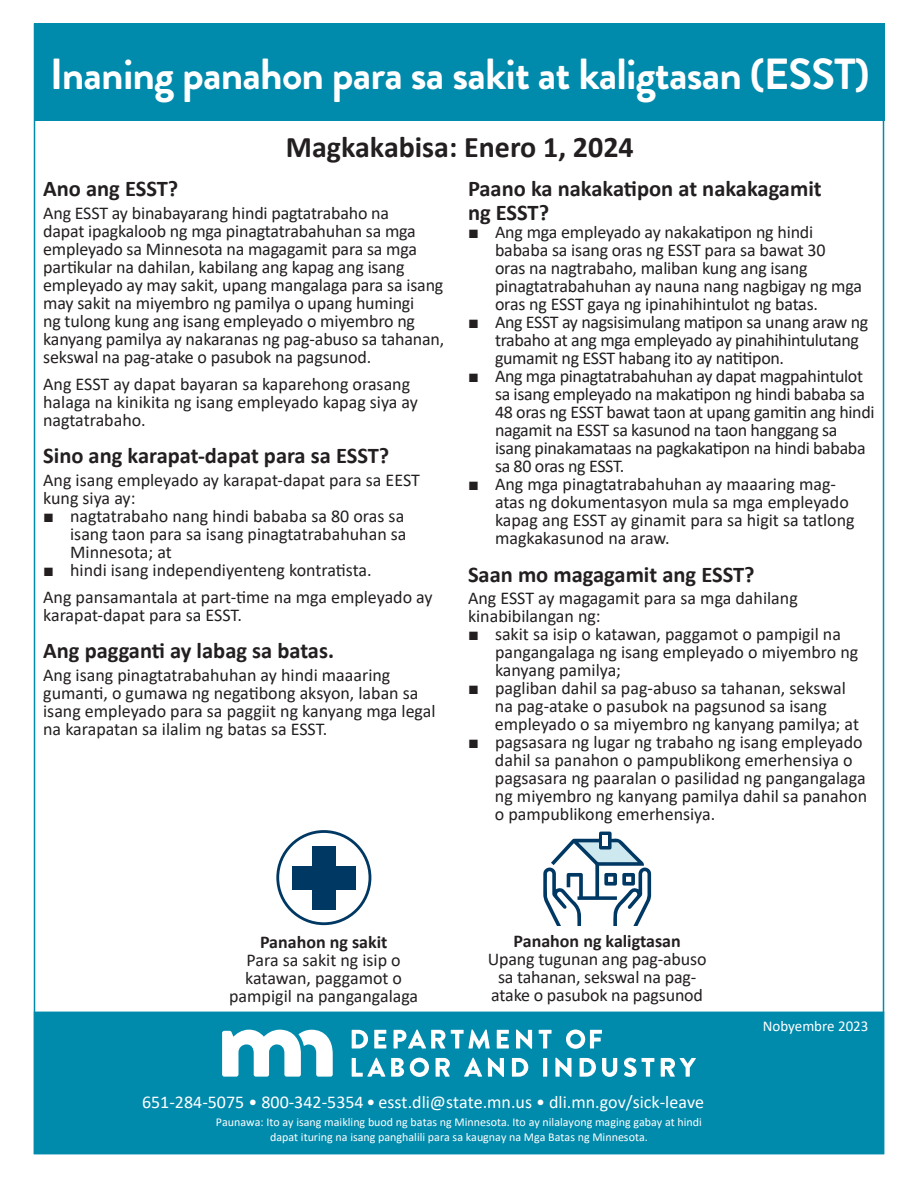
<style>
.page{position:relative;width:918px;height:1188px;background:#fff}
.page>*{position:absolute;margin:0;border:0;box-sizing:border-box;transform-origin:0 0}
.t1{font:700 43.5px "Brandon Grotesque";letter-spacing:-.02em;color:#fff}
.t2{font:700 30px "Calibri";color:#231f20}
.t3{font:700 22.5px/24px "Calibri";color:#231f20}
.t4{font:18px/18px "Calibri";letter-spacing:-.01em;color:#231f20}
.t5{font:18px "Calibri";color:#fff}
.t6{font:700 18px "Calibri";color:#231f20}
.t7{font:15px "Calibri";color:#fff}
.t8{font:12px/15px "Calibri";color:#fff;text-align:center}
.s1{font-family:"Arial"}
</style>
<div class="page">
<div style="left:34px;top:1012px;width:850px;height:142px;background:#008aac"></div>
<div style="left:34px;top:23px;width:850px;height:98px;background:#008aac"></div>
<svg style="left:222px;top:1030px;width:111px;height:47px"></svg>
<svg style="left:352px;top:1030px;width:16px;height:19px"></svg>
<svg style="left:374px;top:1030px;width:12px;height:19px"></svg>
<svg style="left:394px;top:1030px;width:51px;height:19px"></svg>
<svg style="left:451px;top:1030px;width:39px;height:19px"></svg>
<svg style="left:497px;top:1030px;width:12px;height:19px"></svg>
<svg style="left:516px;top:1030px;width:16px;height:19px"></svg>
<svg style="left:539px;top:1030px;width:13px;height:19px"></svg>
<svg style="left:566px;top:1030px;width:36px;height:19px"></svg>
<svg style="left:352px;top:1058px;width:33px;height:19px"></svg>
<svg style="left:391px;top:1058px;width:13px;height:19px"></svg>
<svg style="left:410px;top:1058px;width:19px;height:19px"></svg>
<svg style="left:436px;top:1058px;width:14px;height:19px"></svg>
<svg style="left:464px;top:1058px;width:18px;height:19px"></svg>
<svg style="left:488px;top:1058px;width:16px;height:19px"></svg>
<svg style="left:512px;top:1058px;width:16px;height:19px"></svg>
<hr style="left:543px;top:1058px;width:4px;height:19px;background:#fff">
<svg style="left:555px;top:1058px;width:17px;height:19px"></svg>
<svg style="left:580px;top:1058px;width:16px;height:19px"></svg>
<svg style="left:602px;top:1058px;width:15px;height:19px"></svg>
<svg style="left:624px;top:1058px;width:30px;height:19px"></svg>
<svg style="left:661px;top:1058px;width:35px;height:19px"></svg>
<svg style="left:543px;top:832px;width:108px;height:94px"></svg>
<div style="left:603px;top:835px;width:5px;height:11px;background:#fff"></div>
<div style="left:312px;top:846px;width:24px;height:63px;background:#003864"></div>
<div style="left:292px;top:866px;width:64px;height:23px;background:#003864"></div>
<div style="left:276px;top:830px;width:95px;height:95px;border:3px solid #003864;border-radius:50%"></div>
<h1 class="t1" style="left:50px;top:43px;width:822px">Inaning panahon para sa sakit at kaligtasan (ESST)</h1>
<h2 class="t2" style="left:286px;top:126px;width:349px">Magkakabisa: Enero 1, 2024</h2>
<p class="t3" style="left:43px;top:176px;width:137px">Ano ang ESST?</p>
<p class="t4" style="left:43px;top:203px;width:403px">Ang ESST ay binabayarang hindi pagtatrabaho na<br>dapat ipagkaloob ng mga pinagtatrabahuhan sa mga empleyado sa Minnesota na magagamit para sa mga partikular na dahilan, kabilang ang kapag ang isang empleyado ay may sakit, upang mangalaga para sa isang may sakit na miyembro ng pamilya o upang humingi<br>ng tulong kung ang isang empleyado o miyembro ng kanyang pamilya ay nakaranas ng pag-abuso sa tahanan, sekswal na pag-atake o pasubok na pagsunod.</p>
<p class="t4" style="left:43px;top:374px;width:376px">Ang ESST ay dapat bayaran sa kaparehong orasang halaga na kinikita ng isang empleyado kapag siya ay nagtatrabaho.</p>
<p class="t3" style="left:43px;top:443px;width:348px">Sino ang karapat-dapat para sa ESST?</p>
<p class="t4" style="left:43px;top:470px;width:378px">Ang isang empleyado ay karapat-dapat para sa EEST kung siya ay:</p>
<p class="t4" style="left:70px;top:506px;width:338px;text-indent:-27px"><span class="s1">■</span> nagtatrabaho nang hindi bababa sa 80 oras sa isang taon para sa isang pinagtatrabahuhan sa<br>Minnesota; at</p>
<p class="t4" style="left:43px;top:556px;width:391px;line-height:27px"><span class="s1">■</span> hindi isang independiyenteng kontratista.<br>Ang pansamantala at part-time na mga empleyado ay</p>
<p class="t4" style="left:43px;top:605px;width:200px">karapat-dapat para sa ESST.</p>
<p class="t3" style="left:43px;top:638px;width:292px">Ang pagganti ay labag sa batas.</p>
<p class="t4" style="left:43px;top:665px;width:394px">Ang isang pinagtatrabahuhan ay hindi maaaring gumanti, o gumawa ng negatibong aksyon, laban sa isang empleyado para sa paggiit ng kanyang mga legal na karapatan sa ilalim ng batas sa ESST.</p>
<p class="t3" style="left:468px;top:176px;width:355px">Paano ka nakakatipon at nakakagamit ng ESST?</p>
<p class="t4" style="left:495px;top:223px;width:369px;text-indent:-27px"><span class="s1">■</span> Ang mga empleyado ay nakakatipon ng hindi bababa sa isang oras ng ESST para sa bawat 30<br>oras na nagtrabaho, maliban kung ang isang pinagtatrabahuhan ay nauna nang nagbigay ng mga oras ng ESST gaya ng ipinahihintulot ng batas.</p>
<p class="t4" style="left:495px;top:313px;width:375px;text-indent:-27px"><span class="s1">■</span> Ang ESST ay nagsisimulang matipon sa unang araw ng trabaho at ang mga empleyado ay pinahihintulutang gumamit ng ESST habang ito ay natitipon.</p>
<p class="t4" style="left:495px;top:367px;width:381px;text-indent:-27px"><span class="s1">■</span> Ang mga pinagtatrabahuhan ay dapat magpahintulot sa isang empleyado na makatipon ng hindi bababa sa 48 oras ng ESST bawat taon at upang gamitin ang hindi nagamit na ESST sa kasunod na taon hanggang sa isang pinakamataas na pagkakatipon na hindi bababa sa 80 oras ng ESST.</p>
<p class="t4" style="left:495px;top:475px;width:361px;text-indent:-27px"><span class="s1">■</span> Ang mga pinagtatrabahuhan ay maaaring mag&shy;atas ng dokumentasyon mula sa mga empleyado kapag ang ESST ay ginamit para sa higit sa tatlong magkakasunod na araw.</p>
<p class="t3" style="left:468px;top:562px;width:288px">Saan mo magagamit ang ESST?</p>
<p class="t4" style="left:468px;top:589px;width:331px">Ang ESST ay magagamit para sa mga dahilang kinabibilangan ng:</p>
<p class="t4" style="left:495px;top:625px;width:365px;text-indent:-27px"><span class="s1">■</span> sakit sa isip o katawan, paggamot o pampigil na pangangalaga ng isang empleyado o miyembro ng kanyang pamilya;</p>
<p class="t4" style="left:495px;top:679px;width:366px;text-indent:-27px"><span class="s1">■</span> pagliban dahil sa pag-abuso sa tahanan, sekswal na pag-atake o pasubok na pagsunod sa isang empleyado o sa miyembro ng kanyang pamilya; at</p>
<p class="t4" style="left:495px;top:733px;width:374px;text-indent:-27px"><span class="s1">■</span> pagsasara ng lugar ng trabaho ng isang empleyado dahil sa panahon o pampublikong emerhensiya o pagsasara ng paaralan o pasilidad ng pangangalaga ng miyembro ng kanyang pamilya dahil sa panahon o pampublikong emerhensiya.</p>
<p class="t6" style="left:260px;top:929px;width:129px">Panahon ng sakit</p>
<p class="t4" style="left:229px;top:951px;width:191px;text-align:center">Para sa sakit ng isip o katawan, paggamot o pampigil na pangangalaga</p>
<p class="t6" style="left:514px;top:928px;width:169px">Panahon ng kaligtasan</p>
<p class="t4" style="left:488px;top:950px;width:220px;text-align:center">Upang tugunan ang pag-abuso sa tahanan, sekswal na pag&shy;atake o pasubok na pagsunod</p>
<p class="t5" style="left:142px;top:1090px;width:564px">651-284-5075 • 800-342-5354 • esst.dli@state.mn.us • dli.mn.gov/sick-leave</p>
<p class="t8" style="left:216px;top:1114px;width:487px">Paunawa: Ito ay isang maikling buod ng batas ng Minnesota. Ito ay nilalayong maging gabay at hindi dapat ituring na isang panghalili para sa kaugnay na Mga Batas ng Minnesota.</p>
<p class="t7" style="left:763px;top:1015px;width:107px">Nobyembre 2023</p>
</div>
